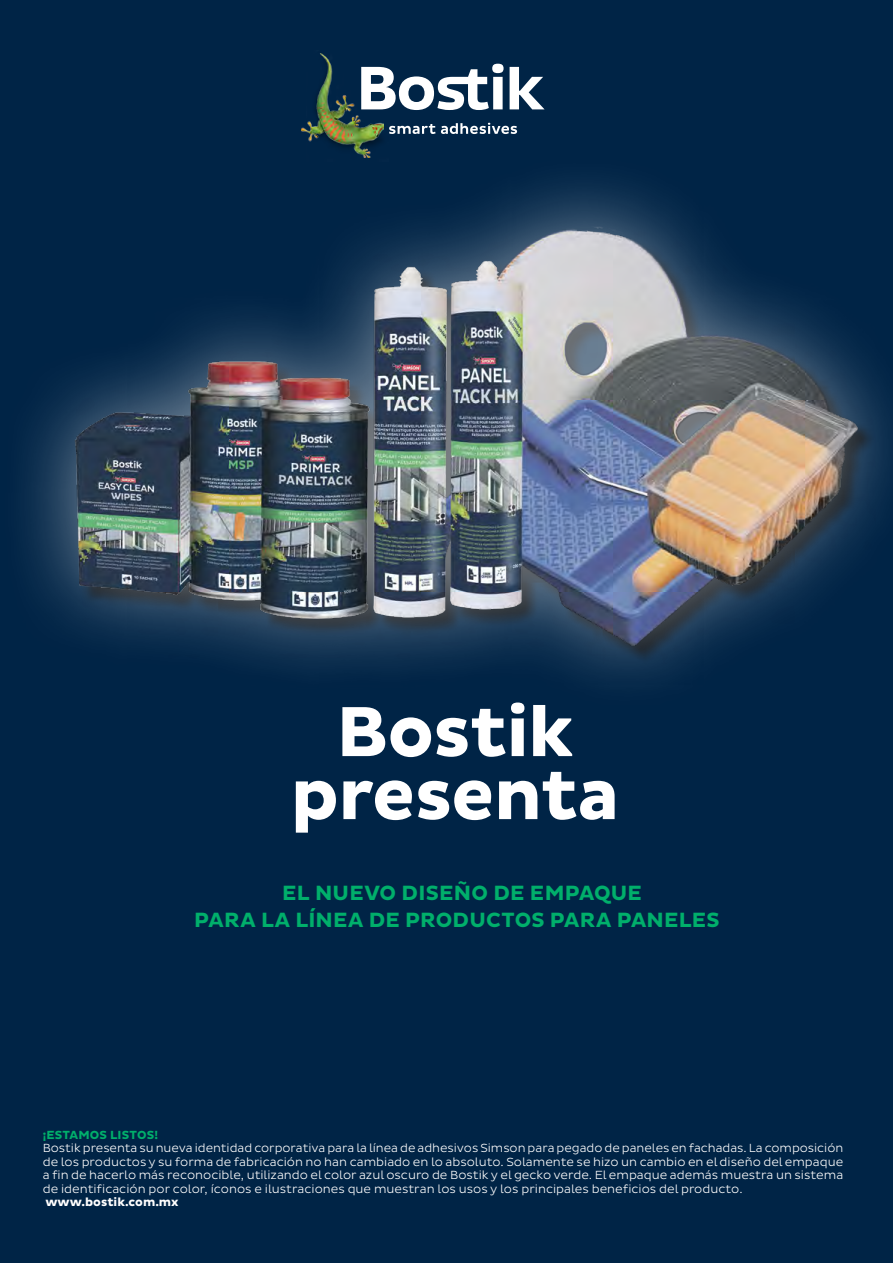
<style>
.page{position:relative;width:893px;height:1263px;background:#002446}
.page>*{position:absolute;margin:0;border:0;box-sizing:border-box;transform-origin:0 0}
.t1{font:700 72px/63px "Pluto Sans";letter-spacing:-.015em;color:#fff;text-align:center}
.t2{font:700 21px/27px "Pluto Sans";letter-spacing:.01em;color:#00af6b;text-align:center}
.t3{font:300 12px/13.5px "Pluto Sans";color:#fff;text-align:justify}
.t4{font:700 12px "Pluto Sans";color:#fff}
.t5{font:700 12px "Pluto Sans";letter-spacing:.015em;color:#00af6b}
</style>
<div class="page">
<div style="left:0;top:150px;width:893px;height:568px;background:#fff;opacity:.48"></div>
<img style="left:39px;top:208px;width:826px;height:510px">
<img style="left:306px;top:53px;width:82px;height:109px">
<img style="left:301px;top:54px;width:82px;height:103px">
<svg style="left:389px;top:123px;width:128px;height:11px"></svg>
<svg style="left:361px;top:64px;width:184px;height:46px"></svg>
<h1 class="t1" style="left:291px;top:702px;width:330px">Bostik presenta</h1>
<h2 class="t2" style="left:194px;top:880px;width:527px">EL NUEVO DISEÑO DE EMPAQUE<br>PARA LA LÍNEA DE PRODUCTOS PARA PANELES</h2>
<p class="t5" style="left:43px;top:1128px;width:117px">¡ESTAMOS LISTOS!</p>
<p class="t3" style="left:43px;top:1141px;width:802px">Bostik presenta su nueva identidad corporativa para la línea de adhesivos Simson para pegado de paneles en fachadas. La composición de los productos y su forma de fabricación no han cambiado en lo absoluto. Solamente se hizo un cambio en el diseño del empaque a fin de hacerlo más reconocible, utilizando el color azul oscuro de Bostik y el gecko verde. El empaque además muestra un sistema de identificación por color, íconos e ilustraciones que muestran los usos y los principales beneficios del producto.</p>
<p class="t4" style="left:45px;top:1195px;width:135px">www.bostik.com.mx</p>
</div>
